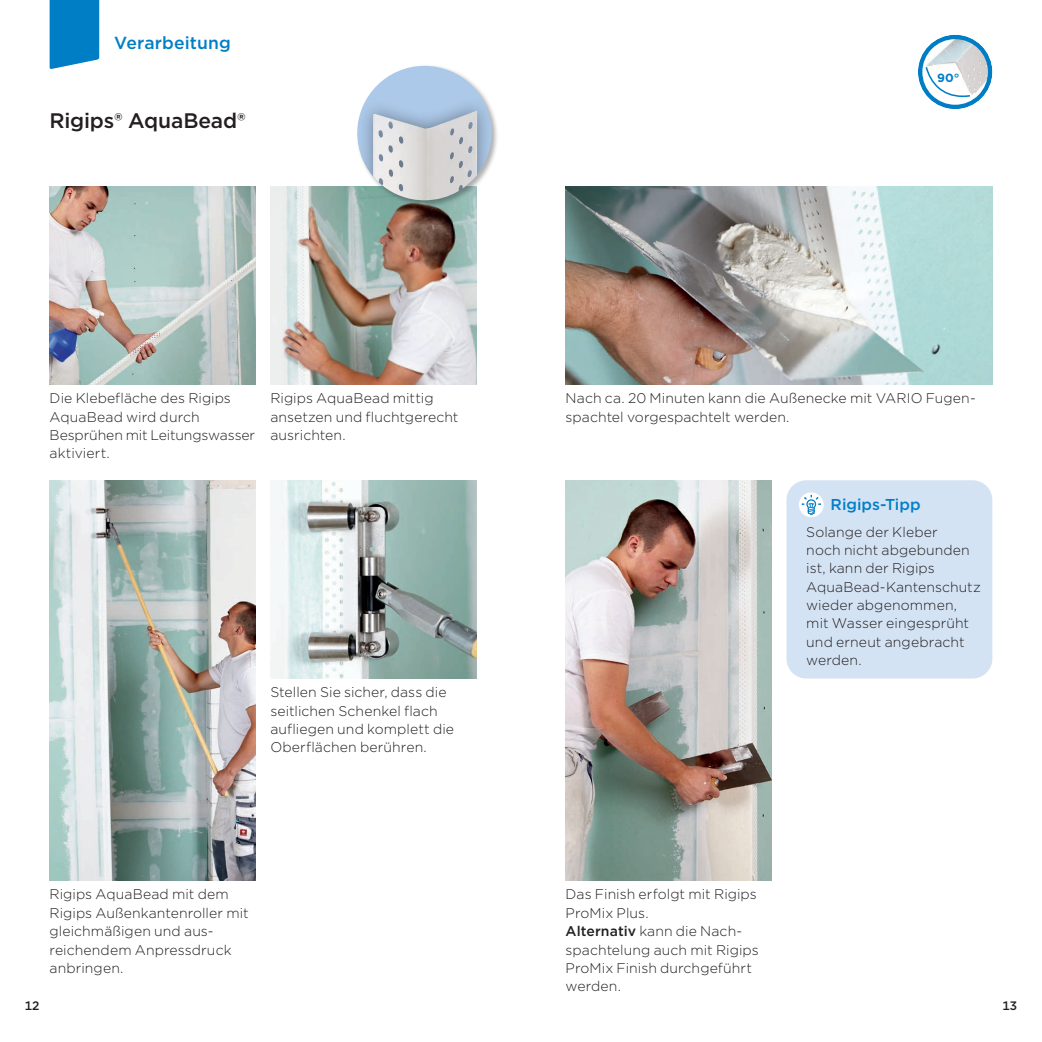
<style>
.page{position:relative;width:1042px;height:1042px;background:#fff}
.page>*{position:absolute;margin:0;border:0;box-sizing:border-box;transform-origin:0 0}
.t1{font:500 21px "Gotham";letter-spacing:-.01em;color:#231f20}
.t2{font:500 17.5px "Gotham";letter-spacing:.005em;color:#007ec5}
.t3{font:500 15.75px "Gotham";color:#007ec5}
.t4{font:300 14px/18.4px "Gotham";letter-spacing:.005em;color:#231f20}
.t5{font:500 12.25px "Gotham";color:#231f20}
.t6{font:700 11.9px "Gotham";color:#007ec5}
.s1{font-weight:500}
</style>
<div class="page">
<img style="left:50px;top:186px;width:205px;height:199px">
<img style="left:50px;top:480px;width:205px;height:401px">
<img style="left:270px;top:186px;width:206px;height:199px">
<img style="left:270px;top:480px;width:206px;height:199px">
<img style="left:566px;top:186px;width:426px;height:199px">
<img style="left:566px;top:480px;width:205px;height:401px">
<div style="left:786px;top:480px;width:206px;height:198px;background:#d4e3f4;border-radius:20px"></div>
<div style="left:799px;top:492px;width:24px;height:25px;background:#fff;border-radius:50%"></div>
<svg style="left:801px;top:495px;width:20px;height:20px"></svg>
<div style="left:356px;top:64px;width:143px;height:143px;background:#231f20;opacity:.35"></div>
<div style="left:357px;top:66px;width:135px;height:134px;background:#acc9e9;border-radius:50%"></div>
<div style="left:357px;top:96px;width:134px;height:104px;background:#231f20;opacity:.5"></div>
<img style="left:373px;top:110px;width:104px;height:90px">
<svg style="left:50px;top:0;width:49px;height:69px;background:#1186c8"></svg>
<svg style="left:918px;top:35px;width:74px;height:74px"></svg>
<p class="t2" style="left:114px;top:31px;width:118px">Verarbeitung</p>
<h1 class="t1" style="left:50px;top:106px;width:197px">Rigips® AquaBead®</h1>
<p class="t6" style="left:937px;top:69px;width:24px">90°</p>
<p class="t4" style="left:50px;top:389px;width:207px">Die Klebefläche des Rigips<br>AquaBead wird durch<br>Besprühen mit Leitungswasser aktiviert.</p>
<p class="t4" style="left:270px;top:389px;width:190px">Rigips AquaBead mittig ansetzen und fluchtgerecht ausrichten.</p>
<p class="t4" style="left:566px;top:389px;width:412px">Nach ca. 20 Minuten kann die Außenecke mit VARIO Fugen&shy;spachtel vorgespachtelt werden.</p>
<p class="t3" style="left:830px;top:494px;width:91px">Rigips-Tipp</p>
<p class="t4" style="left:270px;top:683px;width:185px">Stellen Sie sicher, dass die seitlichen Schenkel flach aufliegen und komplett die<br>Oberflächen berühren.</p>
<p class="t4" style="left:806px;top:522px;width:176px">Solange der Kleber<br>noch nicht abgebunden ist, kann der Rigips<br>AquaBead-Kantenschutz wieder abgenommen, mit Wasser eingesprüht und erneut angebracht werden.</p>
<p class="t4" style="left:50px;top:885px;width:201px">Rigips AquaBead mit dem<br>Rigips Außenkantenroller mit gleichmäßigen und aus&shy;reichendem Anpressdruck anbringen.</p>
<p class="t4" style="left:566px;top:885px;width:195px">Das Finish erfolgt mit Rigips<br>ProMix Plus.<br><span class="s1">Alternativ</span> kann die Nach&shy;spachtelung auch mit Rigips<br>ProMix Finish durchgeführt werden.</p>
<p class="t5" style="left:25px;top:997px;width:16px">12</p>
<p class="t5" style="left:1002px;top:997px;width:16px">13</p>
</div>
